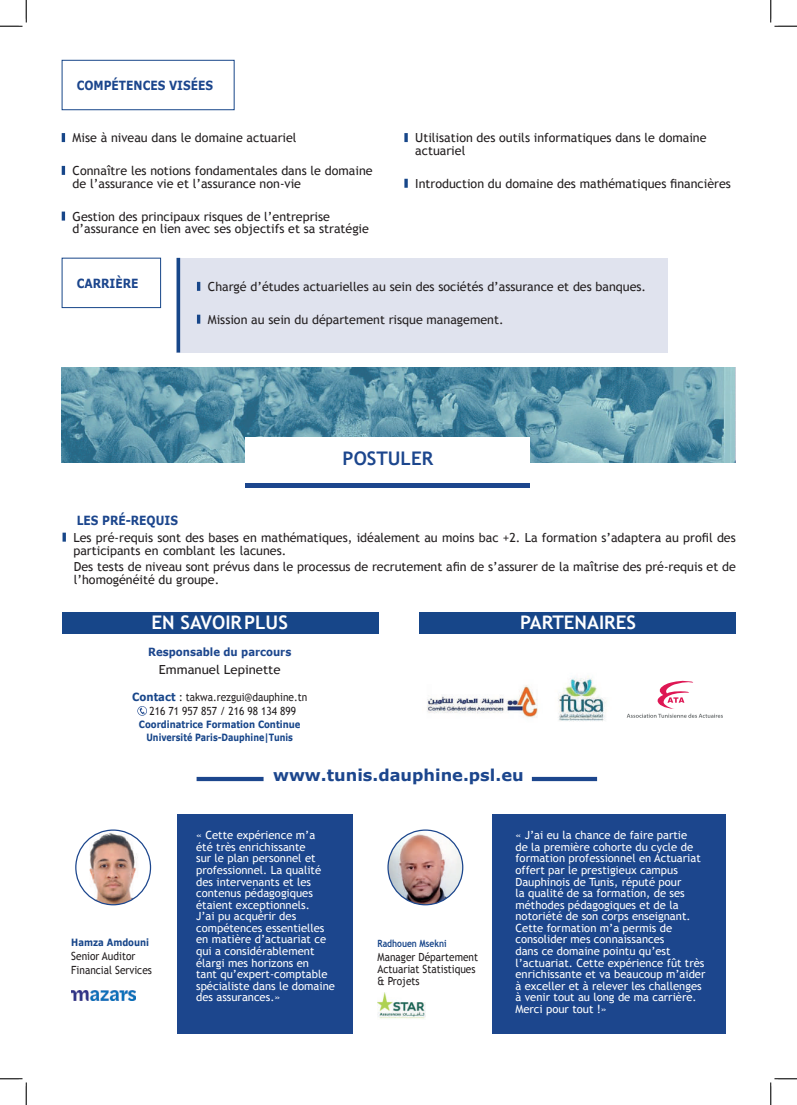
<style>
.page{position:relative;width:797px;height:1105px;background:#fff}
.page>*{position:absolute;margin:0;border:0;box-sizing:border-box;transform-origin:0 0}
.t1{font:700 18.75px "Trebuchet MS";color:#fff}
.t2{font:700 18.75px "Trebuchet MS";color:#1c468d}
.t3{font:700 16.25px "Verdana";color:#1c468d}
.t4{font:700 12.62px "Verdana";color:#1c468d;scale:.85 1}
.t5{font:12.5px/12.9px "Trebuchet MS";color:#231f20}
.t6{font:12.5px "Trebuchet MS";color:#231f20;scale:1.05 1}
.t7{font:11.25px/11.6px "Trebuchet MS";color:#fff}
.t8{font:11.25px/14.1px "Trebuchet MS";color:#231f20;scale:.9 1}
.t9{font:700 11.25px "Verdana";color:#1c468d;scale:.9 1}
.t10{font:700 10px/12.8px "Verdana";color:#18468a;text-align:center;scale:.85 1}
.t11{font:700 10px "Trebuchet MS";color:#18468a;scale:.85 1}
.s1{font-family:"Verdana";font-weight:700;color:#18468a}
.s2{color:#101315}
</style>
<div class="page">
<div style="left:177px;top:814px;width:176px;height:220px;background:#1c468d"></div>
<div style="left:492px;top:814px;width:233px;height:220px;background:#1c468d"></div>
<div style="left:176px;top:258px;width:492px;height:95px;background:#e0e3ee"></div>
<hr style="left:177px;top:258px;width:3px;height:95px;background:#174689">
<div style="left:62px;top:60px;width:172px;height:50px;border:1px solid #174689"></div>
<div style="left:62px;top:258px;width:99px;height:50px;border:1px solid #174689"></div>
<svg style="left:62px;top:133px;width:3px;height:9px"></svg>
<svg style="left:62px;top:166px;width:3px;height:9px"></svg>
<svg style="left:62px;top:212px;width:3px;height:9px"></svg>
<svg style="left:404px;top:133px;width:4px;height:9px"></svg>
<svg style="left:404px;top:179px;width:4px;height:9px"></svg>
<svg style="left:197px;top:282px;width:3px;height:9px"></svg>
<svg style="left:197px;top:315px;width:3px;height:9px"></svg>
<svg style="left:62px;top:367px;width:673px;height:96px;background:#5e96aa"></svg>
<div style="left:245px;top:437px;width:285px;height:48px;background:#fff"></div>
<div style="left:245px;top:483px;width:285px;height:5px;background:#1c468d"></div>
<svg style="left:63px;top:533px;width:3px;height:9px"></svg>
<div style="left:62px;top:612px;width:316px;height:22px;background:#174689"></div>
<div style="left:418px;top:612px;width:317px;height:22px;background:#174689"></div>
<img style="left:427px;top:685px;width:111px;height:33px">
<img style="left:558px;top:676px;width:49px;height:46px">
<hr style="left:532px;top:777px;width:65px;height:4px;background:#1c468d">
<hr style="left:196px;top:777px;width:67px;height:4px;background:#1c468d">
<img style="left:76px;top:830px;width:74px;height:75px;border-radius:37px">
<div style="left:75px;top:829px;width:76px;height:76px;border:1px solid #1c468d;border-radius:50%"></div>
<img style="left:388px;top:830px;width:75px;height:75px;border-radius:37px">
<div style="left:387px;top:829px;width:76px;height:76px;border:1px solid #1c468d;border-radius:50%"></div>
<img style="left:71px;top:990px;width:64px;height:11px">
<img style="left:377px;top:993px;width:48px;height:26px">
<svg style="left:626px;top:680px;width:97px;height:38px"></svg>
<svg style="left:137px;top:706px;width:10px;height:10px"></svg>
<svg style="left:0;top:0;width:27px;height:27px"></svg>
<svg style="left:0;top:1078px;width:27px;height:27px"></svg>
<svg style="left:770px;top:0;width:27px;height:27px"></svg>
<svg style="left:770px;top:1078px;width:27px;height:27px"></svg>
<p class="t4" style="left:77px;top:78px;width:162px">COMPÉTENCES VISÉES</p>
<p class="t5" style="left:73px;top:131px;width:225px">Mise à niveau dans le domaine actuariel</p>
<p class="t5" style="left:73px;top:164px;width:301px">Connaître les notions fondamentales dans le domaine de ’l assurance vie et ’l assurance non-vie</p>
<p class="t5" style="left:73px;top:210px;width:298px">Gestion des principaux risques de ’l entreprise<br>’d assurance en lien avec ses objectifs et sa stratégie</p>
<p class="t5" style="left:415px;top:131px;width:293px">Utilisation des outils informatiques dans le domaine actuariel</p>
<p class="t5" style="left:415px;top:177px;width:317px">Introduction du domaine des mathématiques financières</p>
<p class="t4" style="left:77px;top:275px;width:74px">CARRIÈRE</p>
<p class="t5" style="left:208px;top:280px;width:440px">Chargé ’d études actuarielles au sein des sociétés ’d assurance et des banques.</p>
<p class="t5" style="left:208px;top:313px;width:297px">Mission au sein du département risque management.</p>
<h1 class="t2" style="left:342px;top:446px;width:92px">POSTULER</h1>
<p class="t4" style="left:77px;top:512px;width:121px">LES PRÉ-REQUIS</p>
<p class="t5" style="left:73px;top:531px;width:664px">Les pré-requis sont des bases en mathématiques, idéalement au moins bac +2. La formation ’s adaptera au profil des participants en comblant les lacunes.</p>
<p class="t5" style="left:74px;top:560px;width:663px">Des tests de niveau sont prévus dans le processus de recrutement afin de ’s assurer de la maîtrise des pré-requis et de ’l homogénéité du groupe.</p>
<h1 class="t1" style="left:520px;top:610px;width:117px">PARTENAIRES</h1>
<h1 class="t1" style="left:152px;top:610px;width:138px">EN SAVOIRPLUS</h1>
<p class="t9" style="left:148px;top:644px;width:161px">Responsable du parcours</p>
<p class="t6" style="left:159px;top:662px;width:117px">Emmanuel Lepinette</p>
<p class="t8" style="left:132px;top:690px;width:196px;text-align:center"><span class="s1">Contact</span> <span class="s2">:</span> takwa.rezgui@dauphine.tn<br>216 71 957 857 / 216 98 134 899</p>
<p class="t10" style="left:139px;top:718px;width:192px">Coordinatrice Formation Continue<br>Université Paris-Dauphine|Tunis</p>
<p class="t10" style="left:71px;top:936px;width:93px">Hamza Amdouni</p>
<p class="t8" style="left:71px;top:949px;width:91px">Senior Auditor<br>Financial Services</p>
<h2 class="t3" style="left:273px;top:764px;width:252px">www.tunis.dauphine.psl.eu</h2>
<p class="t7" style="left:196px;top:830px;width:140px">« Cette expérience m a’<br>été très enrichissante<br>sur le plan personnel et professionnel. La qualité des intervenants et les contenus pédagogiques étaient exceptionnels.<br>’J ai pu acquérir des compétences essentielles en matière ’d actuariat ce qui a considérablement élargi mes horizons en<br>tant qu’expert-comptable spécialiste dans le domaine des assurances «.</p>
<p class="t7" style="left:515px;top:830px;width:191px">« ’J ai eu la chance de faire partie<br>de la première cohorte du cycle de formation professionnel en Actuariat offert par le prestigieux campus<br>Dauphinois de Tunis, réputé pour<br>la qualité de sa formation, de ses méthodes pédagogiques et de la notoriété de son corps enseignant.<br>Cette formation m a’ permis de consolider mes connaissances<br>dans ce domaine pointu qu’est<br>’l actuariat. Cette expérience fût très enrichissante et va beaucoup m’aider à exceller et à relever les challenges à venir tout au long de ma carrière.<br>Merci pour tout «!</p>
<p class="t11" style="left:377px;top:937px;width:83px">Radhouen Msekni</p>
<p class="t8" style="left:377px;top:951px;width:113px;line-height:11.9px">Manager Département<br>Actuariat Statistiques &amp; Projets</p>
</div>
